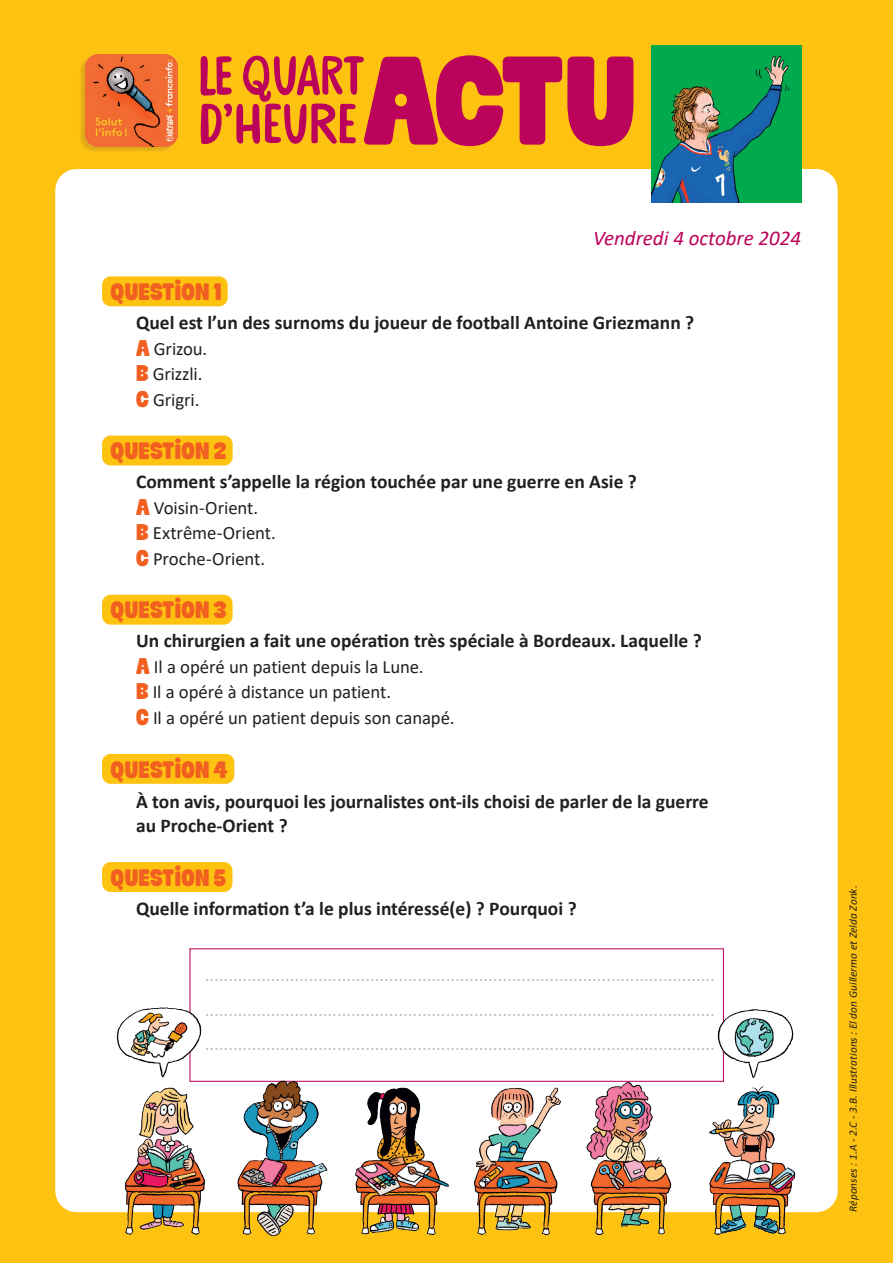
<style>
.page{position:relative;width:893px;height:1263px;background:#fec210}
.page>*{position:absolute;margin:0;border:0;box-sizing:border-box;transform-origin:0 0}
.t1{font:103.5px "Bangel Black Rounded";color:#bb035b}
.t2{font:italic 21px "Calibri";color:#bb035b}
.t3{font:700 19.5px/24px "Calibri";color:#231f20}
.t4{font:19.5px "Bangel Black Rounded";letter-spacing:.02em;color:#f26021}
.t5{font:18.75px/34.5px "Calibri";color:#bcbdc0;text-align:justify}
.t6{font:18.75px/25.5px "Calibri";letter-spacing:-.005em;color:#231f20}
.t7{font:italic 11.25px "Calibri";letter-spacing:.01em;color:#231f20}
.s1{font-family:"Bangel Black Rounded";color:#f26021}
</style>
<div class="page">
<div style="left:55px;top:169px;width:783px;height:1043px;background:#fff;border-radius:21px"></div>
<div style="left:102px;top:276px;width:126px;height:30px;background:#fec210;border-radius:9px"></div>
<div style="left:102px;top:436px;width:131px;height:29px;background:#fec210;border-radius:9px"></div>
<div style="left:102px;top:595px;width:131px;height:30px;background:#fec210;border-radius:9px"></div>
<div style="left:102px;top:754px;width:132px;height:30px;background:#fec210;border-radius:9px"></div>
<div style="left:102px;top:862px;width:130px;height:30px;background:#fec210;border-radius:9px"></div>
<div style="left:79px;top:56px;width:97px;height:96px;background:#806334;opacity:.25"></div>
<img style="left:85px;top:54px;width:92px;height:92px">
<svg style="left:201px;top:55px;width:163px;height:89px"></svg>
<img style="left:113px;top:1080px;width:689px;height:157px">
<img style="left:698px;top:992px;width:104px;height:98px">
<img style="left:113px;top:992px;width:101px;height:93px">
<img style="left:652px;top:46px;width:149px;height:157px">
<h1 class="t1" style="left:363px;top:28px;width:274px">ACTU</h1>
<p class="t2" style="left:593px;top:224px;width:209px">Vendredi 4 octobre 2024</p>
<p class="t4" style="left:111px;top:278px;width:112px">QUESTION 1</p>
<p class="t3" style="left:136px;top:310px;width:560px">Quel est l’un des surnoms du joueur de football Antoine Griezmann ?</p>
<p class="t6" style="left:136px;top:335px;width:73px"><span class="s1">A</span> Grizou.<br><span class="s1">B</span> Grizzli.<br><span class="s1">C</span> Grigri.</p>
<p class="t4" style="left:111px;top:437px;width:117px">QUESTION 2</p>
<p class="t3" style="left:136px;top:469px;width:502px">Comment s’appelle la région touchée par une guerre en Asie ?</p>
<p class="t6" style="left:136px;top:494px;width:141px"><span class="s1">A</span> Voisin-Orient.<br><span class="s1">B</span> Extrême-Orient.<br><span class="s1">C</span> Proche-Orient.</p>
<p class="t4" style="left:111px;top:596px;width:117px">QUESTION 3</p>
<p class="t3" style="left:136px;top:629px;width:567px">Un chirurgien a fait une opération très spéciale à Bordeaux. Laquelle ?</p>
<p class="t6" style="left:136px;top:653px;width:320px"><span class="s1">A</span> Il a opéré un patient depuis la Lune.<br><span class="s1">B</span> Il a opéré à distance un patient.<br><span class="s1">C</span> Il a opéré un patient depuis son canapé.</p>
<p class="t4" style="left:111px;top:756px;width:119px">QUESTION 4</p>
<p class="t3" style="left:136px;top:789px;width:574px">À ton avis, pourquoi les journalistes ont-ils choisi de parler de la guerre au Proche-Orient ?</p>
<p class="t4" style="left:111px;top:864px;width:117px">QUESTION 5</p>
<p class="t3" style="left:136px;top:896px;width:442px">Quelle information t’a le plus intéressé(e) ? Pourquoi ?</p>
<p class="t5" style="left:205px;top:957px;width:512px">............................................................................................................ ............................................................................................................ ............................................................................................................</p>
<p class="t7" style="left:845px;top:1212px;width:328px;rotate:-90deg">Réponses : 1.A - 2.C - 3.B. Illustrations : El don Guillermo et Zelda Zonk.</p>
</div>
